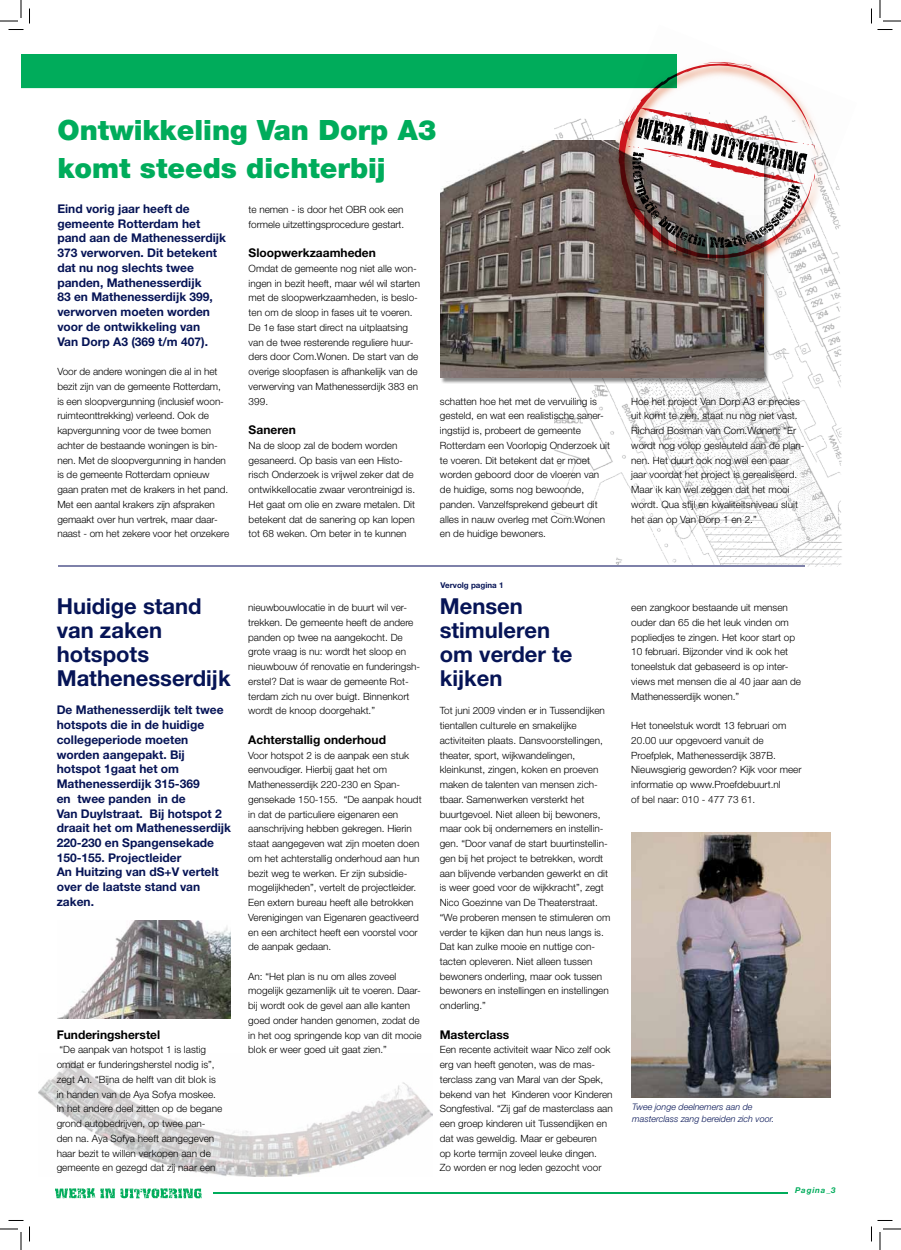
<style>
.page{position:relative;width:901px;height:1250px;background:#fff}
.page>*{position:absolute;margin:0;border:0;box-sizing:border-box;transform-origin:0 0}
.t1{font:900 28px/38px "Helvetica Neue";color:#00ac5b}
.t2{font:700 22px/24px "Helvetica Neue";color:#061456}
.t3{font:700 12px/14.7px "Helvetica Neue";color:#061456}
.t4{font:700 12px "Helvetica Neue";color:#000}
.t5{font:300 10px/14.7px "Helvetica Neue";color:#000}
.t6{font:italic 300 9px/12px "Helvetica Neue";color:#061456}
.t7{font:700 8px "Helvetica Neue";color:#061456}
.t8{font:italic 700 8px "Helvetica Neue";letter-spacing:.1em;color:#00ac5b}
</style>
<div class="page">
<img style="left:38px;top:1060px;width:394px;height:116px">
<img style="left:554px;top:302px;width:288px;height:265px">
<hr style="left:213px;top:1192px;width:575px;height:1px;background:#00ac5b">
<svg style="left:55px;top:1188px;width:147px;height:10px"></svg>
<hr style="left:59px;top:565px;width:746px;height:2px;background:#7e81a9">
<div style="left:440px;top:140px;width:329px;height:244px;background:#000;opacity:.45"></div>
<img style="left:441px;top:302px;width:322px;height:76px">
<img style="left:58px;top:920px;width:172px;height:98px">
<img style="left:632px;top:832px;width:199px;height:265px">
<svg style="left:0;top:0;width:841px;height:302px"></svg>
<svg style="left:0;top:1220px;width:30px;height:30px"></svg>
<svg style="left:871px;top:0;width:30px;height:30px"></svg>
<svg style="left:871px;top:1220px;width:30px;height:30px"></svg>
<h1 class="t1" style="left:58px;top:111px;width:381px">Ontwikkeling Van Dorp A3 komt steeds dichterbij</h1>
<p class="t3" style="left:57px;top:201px;width:170px">Eind vorig jaar heeft de gemeente Rotterdam het pand aan de Mathenesserdijk<br>373 verworven. Dit betekent dat nu nog slechts twee panden, Mathenesserdijk<br>83 en Mathenesserdijk 399, verworven moeten worden voor de ontwikkeling van<br>Van Dorp A3 (369 t/m 407).</p>
<p class="t5" style="left:57px;top:364px;width:173px">Voor de andere woningen die al in het bezit zijn van de gemeente Rotterdam, is een sloopvergunning (inclusief woon&shy;ruimteonttrekking) verleend. Ook de kapvergunning voor de twee bomen achter de bestaande woningen is bin&shy;nen. Met de sloopvergunning in handen is de gemeente Rotterdam opnieuw gaan praten met de krakers in het pand.<br>Met een aantal krakers zijn afspraken gemaakt over hun vertrek, maar daar&shy;naast - om het zekere voor het onzekere</p>
<p class="t5" style="left:249px;top:202px;width:157px">te nemen - is door het OBR ook een formele uitzettingsprocedure gestart.</p>
<p class="t4" style="left:249px;top:245px;width:129px">Sloopwerkzaamheden</p>
<p class="t5" style="left:249px;top:261px;width:173px">Omdat de gemeente nog niet alle won&shy;ingen in bezit heeft, maar wél wil starten met de sloopwerkzaamheden, is beslo&shy;ten om de sloop in fases uit te voeren.<br>De 1e fase start direct na uitplaatsing van de twee resterende reguliere huur&shy;ders door Com.Wonen. De start van de overige sloopfasen is afhankelijk van de verwerving van Mathenesserdijk 383 en 399.</p>
<p class="t4" style="left:249px;top:422px;width:49px">Saneren</p>
<p class="t5" style="left:249px;top:438px;width:168px">Na de sloop zal de bodem worden gesaneerd. Op basis van een Histo&shy;risch Onderzoek is vrijwel zeker dat de ontwikkellocatie zwaar verontreinigd is.<br>Het gaat om olie en zware metalen. Dit betekent dat de sanering op kan lopen tot 68 weken. Om beter in te kunnen</p>
<h2 class="t2" style="left:57px;top:593px;width:175px">Huidige stand van zaken hotspots<br>Mathenesserdijk</h2>
<p class="t3" style="left:57px;top:702px;width:176px">De Mathenesserdijk telt twee hotspots die in de huidige collegeperiode moeten worden aangepakt. Bij hotspot 1gaat het om<br>Mathenesserdijk 315-369<br>en twee panden in de<br>Van Duylstraat. Bij hotspot 2 draait het om Mathenesserdijk<br>220-230 en Spangensekade<br>150-155. Projectleider<br>An Huitzing van dS+V vertelt over de laatste stand van zaken.</p>
<p class="t4" style="left:57px;top:1027px;width:105px">Funderingsherstel</p>
<p class="t5" style="left:57px;top:1042px;width:167px">“De aanpak van hotspot 1 is lastig omdat er funderingsherstel nodig is”, zegt An. “Bijna de helft van dit blok is in handen van de Aya Sofya moskee.<br>In het andere deel zitten op de begane grond autobedrijven, op twee pan&shy;den na. Aya Sofya heeft aangegeven haar bezit te willen verkopen aan de gemeente en gezegd dat zij naar een</p>
<p class="t5" style="left:248px;top:600px;width:174px">nieuwbouwlocatie in de buurt wil ver&shy;trekken. De gemeente heeft de andere panden op twee na aangekocht. De grote vraag is nu: wordt het sloop en nieuwbouw óf renovatie en funderingsh&shy;erstel? Dat is waar de gemeente Rot&shy;terdam zich nu over buigt. Binnenkort wordt de knoop doorgehakt.”</p>
<p class="t4" style="left:248px;top:732px;width:139px">Achterstallig onderhoud</p>
<p class="t5" style="left:248px;top:747px;width:175px">Voor hotspot 2 is de aanpak een stuk eenvoudiger. Hierbij gaat het om Mathenesserdijk 220-230 en Span&shy;gensekade 150-155. “De aanpak houdt in dat de particuliere eigenaren een aanschrijving hebben gekregen. Hierin staat aangegeven wat zijn moeten doen om het achterstallig onderhoud aan hun bezit weg te werken. Er zijn subsidie&shy;mogelijkheden”, vertelt de projectleider.<br>Een extern bureau heeft alle betrokken Verenigingen van Eigenaren geactiveerd en een architect heeft een voorstel voor de aanpak gedaan.</p>
<p class="t5" style="left:248px;top:968px;width:175px">An: “Het plan is nu om alles zoveel mogelijk gezamenlijk uit te voeren. Daar&shy;bij wordt ook de gevel aan alle kanten goed onder handen genomen, zodat de in het oog springende kop van dit mooie blok er weer goed uit gaat zien.”</p>
<p class="t5" style="left:440px;top:393px;width:172px">schatten hoe het met de vervuiling is gesteld, en wat een realistische saner&shy;ingstijd is, probeert de gemeente Rotterdam een Voorlopig Onderzoek uit te voeren. Dit betekent dat er moet worden geboord door de vloeren van de huidige, soms nog bewoonde, panden. Vanzelfsprekend gebeurt dit alles in nauw overleg met Com.Wonen en de huidige bewoners.</p>
<p class="t5" style="left:631px;top:393px;width:175px">Hoe het project Van Dorp A3 er precies uit komt te zien, staat nu nog niet vast.<br>Richard Bosman van Com.Wonen: “Er wordt nog volop gesleuteld aan de plan&shy;nen. Het duurt ook nog wel een paar jaar voordat het project is gerealiseerd.<br>Maar ik kan wel zeggen dat het mooi wordt. Qua stijl en kwaliteitsniveau sluit het aan op Van Dorp 1 en 2.”</p>
<p class="t7" style="left:441px;top:580px;width:64px">Vervolg pagina 1</p>
<h2 class="t2" style="left:440px;top:593px;width:134px">Mensen stimuleren om verder te kijken</h2>
<p class="t5" style="left:440px;top:703px;width:172px">Tot juni 2009 vinden er in Tussendijken tientallen culturele en smakelijke activiteiten plaats. Dansvoorstellingen, theater, sport, wijkwandelingen, kleinkunst, zingen, koken en proeven maken de talenten van mensen zich&shy;tbaar. Samenwerken versterkt het buurtgevoel. Niet alleen bij bewoners, maar ook bij ondernemers en instellin&shy;gen. “Door vanaf de start buurtinstellin&shy;gen bij het project te betrekken, wordt aan blijvende verbanden gewerkt en dit is weer goed voor de wijkkracht”, zegt Nico Goezinne van De Theaterstraat. “We proberen mensen te stimuleren om verder te kijken dan hun neus langs is.<br>Dat kan zulke mooie en nuttige con&shy;tacten opleveren. Niet alleen tussen bewoners onderling, maar ook tussen bewoners en instellingen en instellingen onderling.”</p>
<p class="t4" style="left:440px;top:1027px;width:71px">Masterclass</p>
<p class="t5" style="left:440px;top:1042px;width:175px">Een recente activiteit waar Nico zelf ook erg van heeft genoten, was de mas&shy;terclass zang van Maral van der Spek, bekend van het Kinderen voor Kinderen Songfestival. “Zij gaf de masterclass aan een groep kinderen uit Tussendijken en dat was geweldig. Maar er gebeuren<br>op korte termijn zoveel leuke dingen.<br>Zo worden er nog leden gezocht voor</p>
<p class="t5" style="left:631px;top:600px;width:171px">een zangkoor bestaande uit mensen ouder dan 65 die het leuk vinden om popliedjes te zingen. Het koor start op 10 februari. Bijzonder vind ik ook het toneelstuk dat gebaseerd is op inter&shy;views met mensen die al 40 jaar aan de Mathenesserdijk wonen.”</p>
<p class="t5" style="left:631px;top:718px;width:172px">Het toneelstuk wordt 13 februari om 20.00 uur opgevoerd vanuit de Proefplek, Mathenesserdijk 387B.<br>Nieuwsgierig geworden? Kijk voor meer informatie op www.Proefdebuurt.nl<br>of bel naar: 010 - 477 73 61.</p>
<p class="t6" style="left:632px;top:1100px;width:144px">Twee jonge deelnemers aan de masterclass zang bereiden zich voor.</p>
<p class="t8" style="left:795px;top:1185px;width:42px">Pagina_3</p>
</div>
